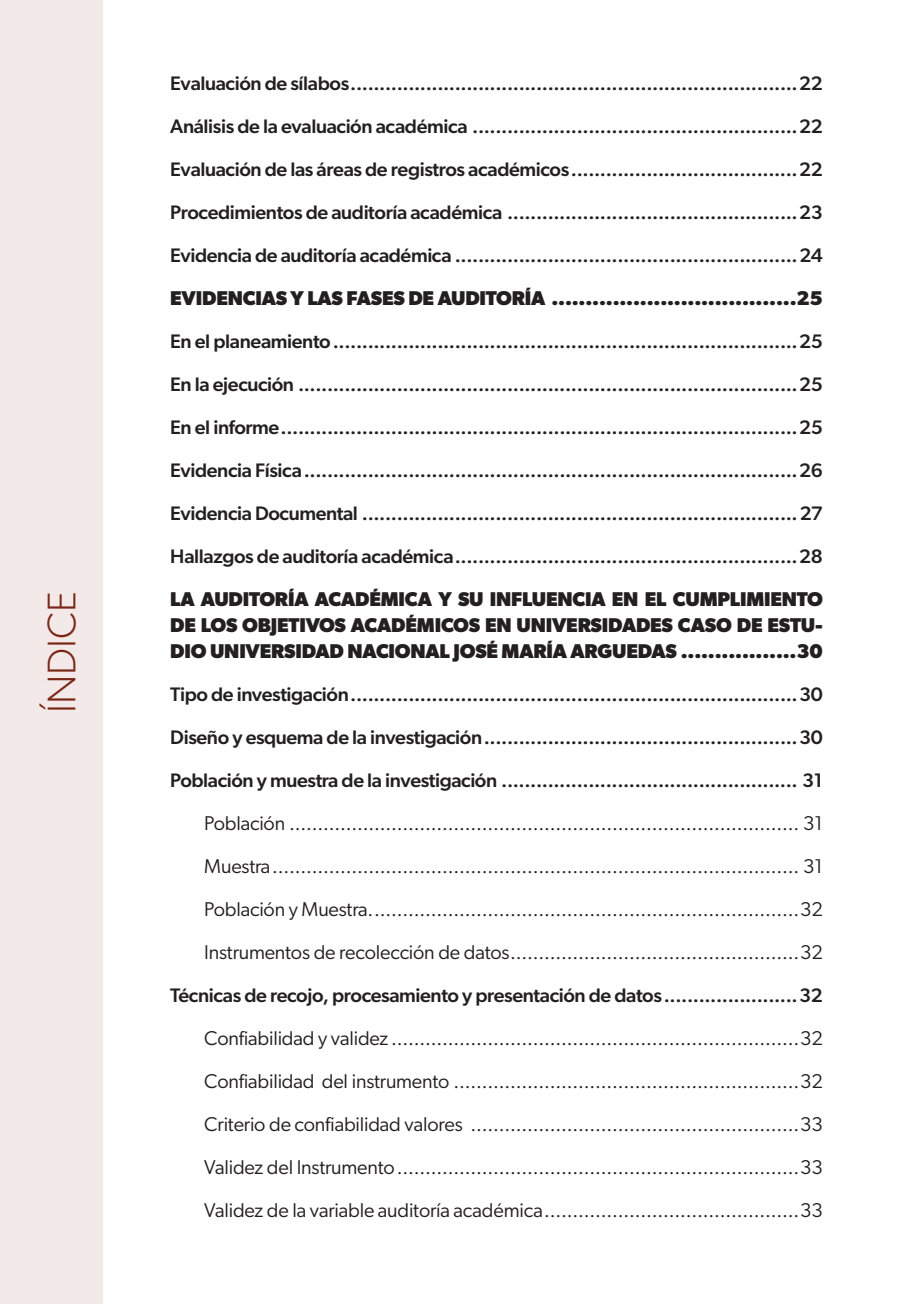
<style>
.page{position:relative;width:908px;height:1304px;background:#fff}
.page>*{position:absolute;margin:0;border:0;box-sizing:border-box;transform-origin:0 0}
.t1{font:300 40px "Gibson";color:#7a2616}
.t2{font:20px/43px "Gibson";letter-spacing:-.01em;color:#231f20;text-align:justify}
.t3{font:700 20px/26px "Gibson";letter-spacing:-.01em;color:#231f20;text-align:justify}
.t4{font:500 19.6px/43px "Gibson";letter-spacing:-.02em;color:#231f20;text-align:justify}
</style>
<div class="page">
<div style="left:0;top:0;width:103px;height:1304px;background:#f2e9e8"></div>
<h1 class="t1" style="left:37px;top:713px;width:123px;rotate:-90deg">Índice</h1>
<p class="t4" style="left:170px;top:61px;width:653px">Evaluación de sílabos.............................................................................22<br>Análisis de la evaluación académica ........................................................22<br>Evaluación de las áreas de registros académicos.......................................22<br>Procedimientos de auditoría académica ..................................................23<br>Evidencia de auditoría académica ...........................................................24</p>
<p class="t3" style="left:170px;top:284px;width:653px">EVIDENCIAS Y LAS FASES DE AUDITORÍA ....................................25</p>
<p class="t4" style="left:170px;top:319px;width:653px">En el planeamiento................................................................................25<br>En la ejecución ......................................................................................25<br>En el informe.........................................................................................25<br>Evidencia Física.....................................................................................26<br>Evidencia Documental ...........................................................................27<br>Hallazgos de auditoría académica...........................................................28</p>
<p class="t3" style="left:170px;top:585px;width:653px">LA AUDITORÍA ACADÉMICA Y SU INFLUENCIA EN EL CUMPLIMIENTO DE LOS OBJETIVOS ACADÉMICOS EN UNIVERSIDADES CASO DE ESTU-DIO UNIVERSIDAD NACIONAL JOSÉ MARÍA ARGUEDAS .................30</p>
<p class="t4" style="left:170px;top:672px;width:653px">Tipo de investigación.............................................................................30<br>Diseño y esquema de la investigación......................................................30<br>Población y muestra de la investigación ................................................... 31</p>
<p class="t2" style="left:204px;top:801px;width:619px">Población .......................................................................................... 31<br>Muestra............................................................................................. 31<br>Población y Muestra............................................................................32<br>Instrumentos de recolección de datos...................................................32</p>
<p class="t4" style="left:170px;top:973px;width:653px">Técnicas de recojo, procesamiento y presentación de datos.......................32</p>
<p class="t2" style="left:204px;top:1016px;width:619px">Confiabilidad y validez ........................................................................32<br>Confiabilidad del instrumento .............................................................32<br>Criterio de confiabilidad valores ..........................................................33<br>Validez del Instrumento.......................................................................33<br>Validez de la variable auditoría académica.............................................33</p>
</div>
